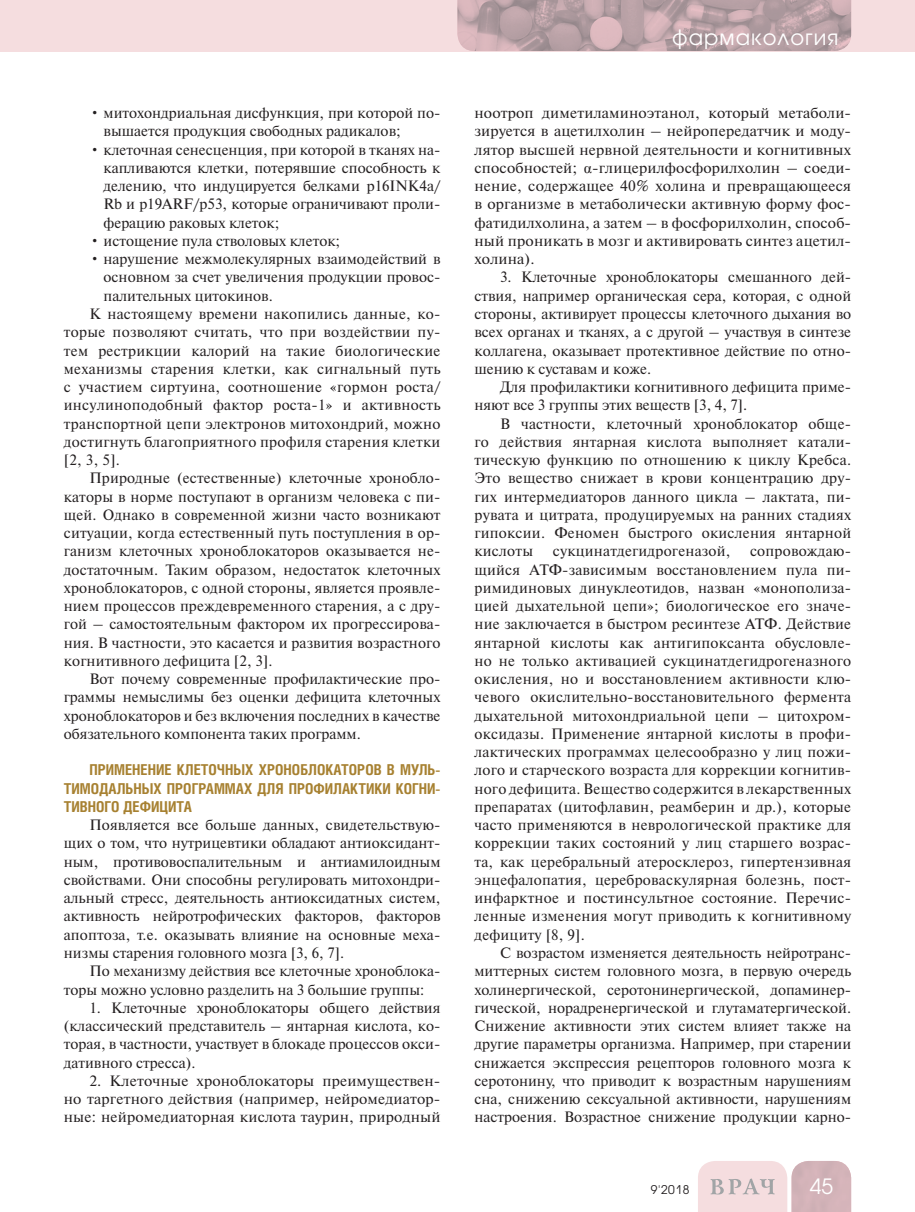
<style>
.page{position:relative;width:915px;height:1212px;background:#fff}
.page>*{position:absolute;margin:0;border:0;box-sizing:border-box;transform-origin:0 0}
.t1{font:21px "Avant Garde Gothic C";letter-spacing:.05em;color:#fff}
.t2{font:15px/18.3px "Newton C";letter-spacing:.01em;color:#231f20;text-align:justify}
.t3{font:700 15px/18.3px "Helios Cond";color:#a78131;text-align:justify}
.t4{font:12px "Avant Garde Gothic C";color:#231f20}
.s1{font-family:"Times New Roman"}
</style>
<div class="page">
<div style="left:0;top:0;width:914px;height:51px;background:#f5dddf"></div>
<svg style="left:698px;top:1161px;width:152px;height:51px;background:#e4cccf"></svg>
<img style="left:457px;top:0;width:393px;height:51px">
<p class="t2" style="left:103px;top:105px;width:338px;text-indent:-14px">• митохондриальная дисфункция, при которой по&shy;вышается продукция свободных радикалов;</p>
<p class="t2" style="left:103px;top:142px;width:338px;text-indent:-14px">• клеточная сенесценция, при которой в тканях на&shy;капливаются клетки, потерявшие способность к делению, что индуцируется белками p16INK4a/ Rb и p19ARF/p53, которые ограничивают проли&shy;ферацию раковых клеток;</p>
<p class="t2" style="left:89px;top:233px;width:252px">• истощение пула стволовых клеток;</p>
<p class="t2" style="left:89px;top:251px;width:352px">• нарушение межмолекулярных взаимодействий в</p>
<p class="t2" style="left:103px;top:270px;width:338px">основном за счет увеличения продукции провос-</p>
<p class="t2" style="left:103px;top:288px;width:171px">палительных цитокинов.</p>
<p class="t2" style="left:89px;top:306px;width:352px">К настоящему времени накопились данные, ко-</p>
<p class="t2" style="left:64px;top:324px;width:378px">торые позволяют считать, что при воздействии пу-</p>
<p class="t2" style="left:64px;top:343px;width:378px">тем рестрикции калорий на такие биологические</p>
<p class="t2" style="left:64px;top:361px;width:378px">механизмы старения клетки, как сигнальный путь</p>
<p class="t2" style="left:64px;top:379px;width:378px">с участием сиртуина, соотношение «гормон роста/</p>
<p class="t2" style="left:64px;top:397px;width:378px">инсулиноподобный фактор роста-1» и активность</p>
<p class="t2" style="left:64px;top:416px;width:378px">транспортной цепи электронов митохондрий, можно</p>
<p class="t2" style="left:64px;top:434px;width:378px">достигнуть благоприятного профиля старения клетки</p>
<p class="t2" style="left:64px;top:452px;width:58px">[2, 3, 5].</p>
<p class="t2" style="left:89px;top:470px;width:352px">Природные (естественные) клеточные хронобло-</p>
<p class="t2" style="left:64px;top:489px;width:378px">каторы в норме поступают в организм человека с пи-</p>
<p class="t2" style="left:64px;top:507px;width:378px">щей. Однако в современной жизни часто возникают</p>
<p class="t2" style="left:64px;top:525px;width:378px">ситуации, когда естественный путь поступления в ор-</p>
<p class="t2" style="left:64px;top:544px;width:378px">ганизм клеточных хроноблокаторов оказывается не-</p>
<p class="t2" style="left:64px;top:562px;width:378px">достаточным. Таким образом, недостаток клеточных</p>
<p class="t2" style="left:64px;top:580px;width:378px">хроноблокаторов, с одной стороны, является проявле-</p>
<p class="t2" style="left:64px;top:598px;width:378px">нием процессов преждевременного старения, а с дру-</p>
<p class="t2" style="left:64px;top:617px;width:378px">гой – самостоятельным фактором их прогрессирова-</p>
<p class="t2" style="left:64px;top:635px;width:378px">ния. В частности, это касается и развития возрастного</p>
<p class="t2" style="left:64px;top:653px;width:210px">когнитивного дефицита [2, 3].</p>
<p class="t2" style="left:89px;top:671px;width:352px">Вот почему современные профилактические про-</p>
<p class="t2" style="left:64px;top:690px;width:378px">граммы немыслимы без оценки дефицита клеточных</p>
<p class="t2" style="left:64px;top:708px;width:378px">хроноблокаторов и без включения последних в качестве</p>
<p class="t2" style="left:64px;top:726px;width:298px">обязательного компонента таких программ.</p>
<p class="t3" style="left:64px;top:762px;width:378px;text-indent:26px">ПРИМЕНЕНИЕ КЛЕТОЧНЫХ ХРОНОБЛОКАТОРОВ В МУЛЬ-ТИМОДАЛЬНЫХ ПРОГРАММАХ ДЛЯ ПРОФИЛАКТИКИ КОГНИ-ТИВНОГО ДЕФИЦИТА</p>
<p class="t2" style="left:64px;top:817px;width:378px;text-indent:26px">Появляется все больше данных, свидетельствую&shy;щих о том, что нутрицевтики обладают антиоксидант&shy;ным, противовоспалительным и антиамилоидным свойствами. Они способны регулировать митохондри&shy;альный стресс, деятельность антиоксидатных систем, активность нейротрофических факторов, факторов апоптоза, т.е. оказывать влияние на основные меха&shy;низмы старения головного мозга [3, 6, 7].</p>
<p class="t2" style="left:64px;top:963px;width:378px;text-indent:26px">По механизму действия все клеточные хроноблока&shy;торы можно условно разделить на 3 большие группы:</p>
<p class="t2" style="left:64px;top:1000px;width:378px;text-indent:26px">1. Клеточные хроноблокаторы общего действия (классический представитель – янтарная кислота, ко&shy;торая, в частности, участвует в блокаде процессов окси&shy;дативного стресса).</p>
<p class="t2" style="left:64px;top:1073px;width:378px;text-indent:26px">2. Клеточные хроноблокаторы преимуществен&shy;но таргетного действия (например, нейромедиатор&shy;ные: нейромедиаторная кислота таурин, природный</p>
<h1 class="t1" style="left:672px;top:27px;width:168px">фармакология</h1>
<p class="t2" style="left:474px;top:105px;width:378px">ноотроп диметиламиноэтанол, который метаболи&shy;зируется в ацетилхолин – нейропередатчик и моду&shy;лятор высшей нервной деятельности и когнитивных способностей; <span class="s1">α</span>-глицерилфосфорилхолин – соеди&shy;нение, содержащее 40% холина и превращающееся в организме в метаболически активную форму фос&shy;фатидилхолина, а затем – в фосфорилхолин, способ&shy;ный проникать в мозг и активировать синтез ацетил&shy;холина).</p>
<p class="t2" style="left:474px;top:270px;width:378px;text-indent:26px">3. Клеточные хроноблокаторы смешанного дей&shy;ствия, например органическая сера, которая, с одной стороны, активирует процессы клеточного дыхания во всех органах и тканях, а с другой – участвуя в синтезе коллагена, оказывает протективное действие по отно&shy;шению к суставам и коже.</p>
<p class="t2" style="left:474px;top:379px;width:378px;text-indent:26px">Для профилактики когнитивного дефицита приме&shy;няют все 3 группы этих веществ [3, 4, 7].</p>
<p class="t2" style="left:474px;top:416px;width:378px;text-indent:26px">В частности, клеточный хроноблокатор обще&shy;го действия янтарная кислота выполняет катали&shy;тическую функцию по отношению к циклу Кребса.<br>Это вещество снижает в крови концентрацию дру&shy;гих интермедиаторов данного цикла – лактата, пи&shy;рувата и цитрата, продуцируемых на ранних стадиях гипоксии. Феномен быстрого окисления янтарной кислоты</p>
<p class="t2" style="left:552px;top:544px;width:179px">сукцинатдегидрогеназой,</p>
<p class="t2" style="left:474px;top:544px;width:378px;text-indent:275px">сопровождаю&shy;щийся АТФ-зависимым восстановлением пула пи&shy;римидиновых динуклеотидов, назван «монополиза&shy;цией дыхательной цепи»; биологическое его значе&shy;ние заключается в быстром ресинтезе АТФ. Действие янтарной кислоты как антигипоксанта обусловле&shy;но не только активацией сукцинатдегидрогеназного окисления, но и восстановлением активности клю&shy;чевого окислительно-восстановительного фермента дыхательной митохондриальной цепи – цитохром&shy;оксидазы. Применение янтарной кислоты в профи&shy;лактических программах целесообразно у лиц пожи&shy;лого и старческого возраста для коррекции когнитив&shy;ного дефицита. Вещество содержится в лекарственных препаратах (цитофлавин, реамберин и др.), которые часто применяются в неврологической практике для коррекции таких состояний у лиц старшего возрас&shy;та, как церебральный атеросклероз, гипертензивная энцефалопатия, цереброваскулярная болезнь, пост&shy;инфарктное и постинсультное состояние. Перечис&shy;ленные изменения могут приводить к когнитивному дефициту [8, 9].</p>
<p class="t2" style="left:474px;top:945px;width:378px;text-indent:26px">С возрастом изменяется деятельность нейротранс&shy;миттерных систем головного мозга, в первую очередь холинергической, серотонинергической, допаминер&shy;гической, норадренергической и глутаматергической.<br>Снижение активности этих систем влияет также на другие параметры организма. Например, при старении снижается экспрессия рецепторов головного мозга к серотонину, что приводит к возрастным нарушениям сна, снижению сексуальной активности, нарушениям настроения. Возрастное снижение продукции карно-</p>
<p class="t4" style="left:650px;top:1184px;width:40px">9'2018</p>
<h1 class="t1" style="left:809px;top:1177px;width:25px">45</h1>
</div>
